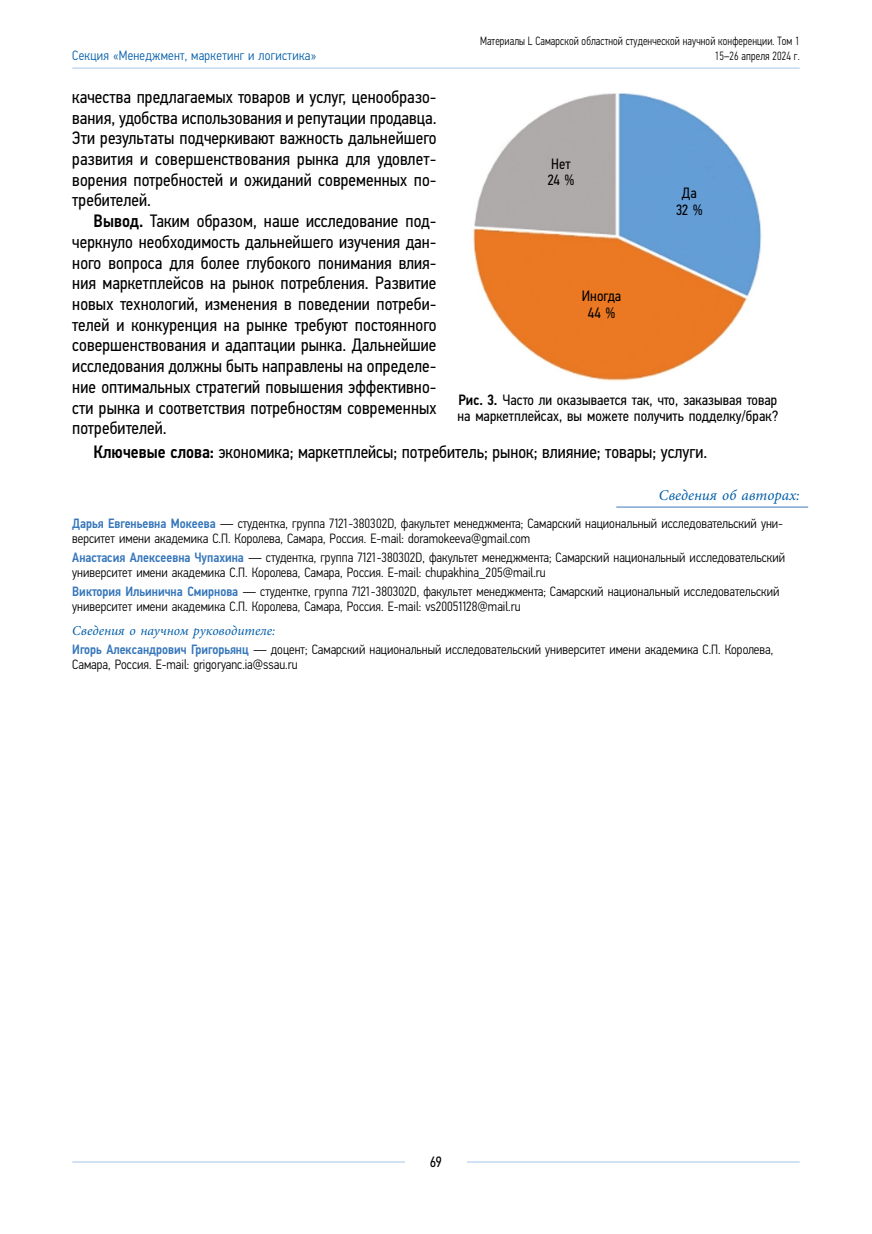
<style>
.page{position:relative;width:872px;height:1234px;background:#fff}
.page>*{position:absolute;margin:0;border:0;box-sizing:border-box;transform-origin:0 0}
.t1{font:18px/20.7px "Eco Vector Cond";letter-spacing:.005em;color:#000;text-align:justify}
.t2{font:15px/16.5px "Eco Vector Cond";letter-spacing:.005em;color:#000}
.t3{font:italic 15px "Minion Pro";color:#005da9}
.t4{font:300 13.5px/15px "Eco Vector Cond";color:#000}
.t5{font:300 13.5px "Eco Vector Cond";letter-spacing:.02em;color:#005da9}
.t6{font:italic 13.5px "Minion Pro";color:#005da9}
.t7{font:300 12px "Eco Vector Cond";letter-spacing:.01em;color:#000;scale:.9 1}
.s1{font-weight:500}
.s2{font-weight:500;color:#3576bb}
</style>
<div class="page">
<hr style="left:72px;top:1161px;width:727px;height:1px;background:#a3c5e9">
<div style="left:405px;top:1155px;width:62px;height:21px;background:#fff"></div>
<hr style="left:72px;top:68px;width:727px;height:1px;background:#a3c5e9">
<hr style="left:616px;top:506px;width:192px;height:1px;background:#5685c4">
<img style="left:473px;top:93px;width:289px;height:288px">
<p class="t7" style="left:480px;top:34px;width:357px">Материалы L Самарской областной студенческой научной конференции. Том 1</p>
<p class="t5" style="left:72px;top:48px;width:245px">Секция «Менеджмент, маркетинг и логистика»</p>
<p class="t7" style="left:715px;top:49px;width:96px">15–26 апреля 2024 г.</p>
<p class="t1" style="left:72px;top:86px;width:366px">качества предлагаемых товаров и услуг, ценообразо&shy;вания, удобства использования и репутации продавца.<br>Эти результаты подчеркивают важность дальнейшего развития и совершенствования рынка для удовлет&shy;ворения потребностей и ожиданий современных по&shy;требителей.</p>
<p class="t1" style="left:72px;top:211px;width:366px;text-indent:21px"><span class="s1">Вывод.</span> Таким образом, наше исследование под&shy;черкнуло необходимость дальнейшего изучения дан&shy;ного вопроса для более глубокого понимания влия&shy;ния маркетплейсов на рынок потребления. Развитие новых технологий, изменения в поведении потреби&shy;телей и конкуренция на рынке требуют постоянного совершенствования и адаптации рынка. Дальнейшие исследования должны быть направлены на определе&shy;ние оптимальных стратегий повышения эффективно&shy;сти рынка и соответствия потребностям современных потребителей.</p>
<p class="t1" style="left:94px;top:441px;width:615px"><span class="s1">Ключевые слова:</span> экономика; маркетплейсы; потребитель; рынок; влияние; товары; услуги.</p>
<p class="t3" style="left:659px;top:485px;width:142px">Сведения об авторах:</p>
<p class="t4" style="left:72px;top:515px;width:712px"><span class="s2">Дарья Евгеньевна Мокеева</span> — студентка, группа 7121-380302D, факультет менеджмента; Самарский национальный исследовательский уни&shy;верситет имени академика С.П. Королева, Самара, Россия. E-mail: doramokeeva@gmail.com</p>
<p class="t4" style="left:72px;top:550px;width:714px"><span class="s2">Анастасия Алексеевна Чупахина</span> — студентка, группа 7121-380302D, факультет менеджмента; Самарский национальный исследовательский университет имени академика С.П. Королева, Самара, Россия. E-mail: chupakhina_205@mail.ru</p>
<p class="t4" style="left:72px;top:584px;width:708px"><span class="s2">Виктория Ильинична Смирнова</span> — студентке, группа 7121-380302D, факультет менеджмента; Самарский национальный исследовательский университет имени академика С.П. Королева, Самара, Россия. E-mail: vs20051128@mail.ru</p>
<p class="t6" style="left:72px;top:621px;width:204px">Сведения о научном руководителе:</p>
<p class="t4" style="left:72px;top:642px;width:702px"><span class="s2">Игорь Александрович Григорьянц</span> — доцент; Самарский национальный исследовательский университет имени академика С.П. Королева,<br>Самара, Россия. E-mail: grigoryanc.ia@ssau.ru</p>
<p class="t2" style="left:547px;top:155px;width:28px">Нет<br>24 %</p>
<p class="t2" style="left:675px;top:185px;width:29px;text-align:center">Да<br>32 %</p>
<p class="t2" style="left:582px;top:288px;width:41px;text-align:center">Иногда<br>44 %</p>
<p class="t2" style="left:457px;top:391px;width:322px"><span class="s1">Рис. 3.</span> Часто ли оказывается так, что, заказывая товар на маркетплейсах, вы можете получить подделку/брак?</p>
<p class="t2" style="left:430px;top:1153px;width:14px">69</p>
</div>
